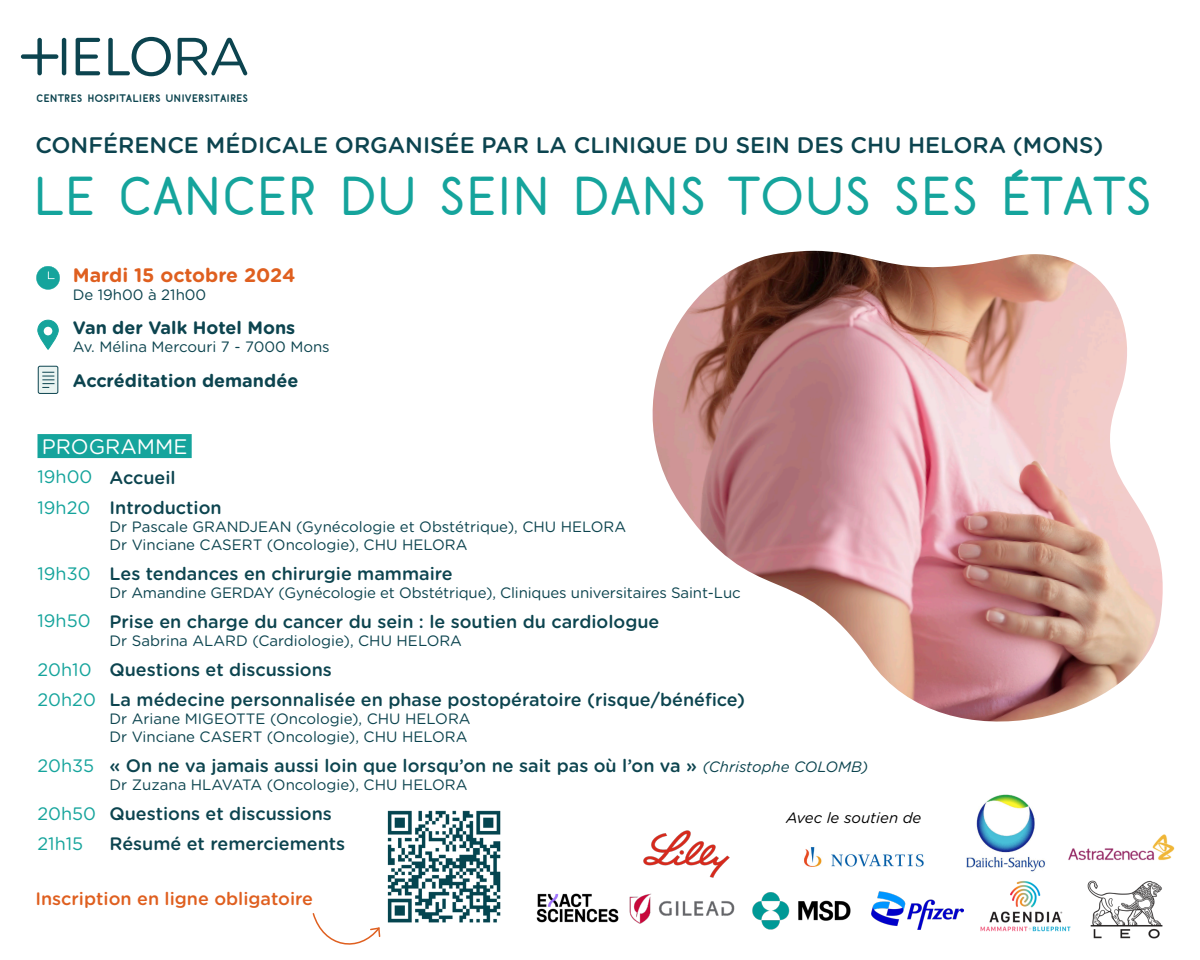
<style>
.page{position:relative;width:1200px;height:960px;background:#fff}
.page>*{position:absolute;margin:0;border:0;box-sizing:border-box;transform-origin:0 0}
.t1{font:48.75px "Belgika 8 th";color:#15a49c}
.t2{font:500 22.5px "Gotham Rounded";color:#0c444f}
.Titre_-_14_pt{font:21px "Gotham Rounded";color:#fff}
.t3{font:700 19.5px "Gotham Rounded";color:#df5f1f}
.t4{font:500 18px "Gotham Rounded";color:#0c444f}
.t5{font:18px "Gotham Rounded";color:#15a49c}
.t6{font:700 18px "Gotham Rounded";color:#0c444f}
.t7{font:500 18px "Gotham Rounded";color:#df5f1f}
.t8{font:15px/18px "Gotham Rounded";color:#0c444f}
.t9{font:italic 15px "Gotham Rounded";color:#000}
.t10{font:9.6px "Belgika 5 th";color:#0c444f}
.s1{font-weight:400;font-style:italic;font-size:15px}
</style>
<div class="page">
<img style="left:1068px;top:834px;width:107px;height:54px">
<img style="left:966px;top:794px;width:79px;height:78px">
<img style="left:804px;top:847px;width:120px;height:45px">
<img style="left:536px;top:893px;width:94px;height:30px">
<div style="left:38px;top:434px;width:154px;height:24px;background:#15a49c"></div>
<img style="left:1088px;top:881px;width:74px;height:57px">
<img style="left:980px;top:880px;width:92px;height:52px">
<img style="left:872px;top:892px;width:91px;height:38px">
<svg style="left:36px;top:266px;width:24px;height:24px"></svg>
<svg style="left:38px;top:320px;width:20px;height:29px"></svg>
<div style="left:38px;top:320px;width:21px;height:30px;border:1px solid #15a49c;border-radius:10px"></div>
<svg style="left:43px;top:327px;width:10px;height:9px"></svg>
<div style="left:44px;top:327px;width:8px;height:8px;background:#fff;border-radius:50%"></div>
<div style="left:38px;top:366px;width:20px;height:27px;background:#e9f3f1;border-radius:2px"></div>
<div style="left:38px;top:366px;width:20px;height:28px;border:1px solid #0c444f;border-radius:2px"></div>
<svg style="left:42px;top:372px;width:13px;height:16px"></svg>
<svg style="left:178px;top:38px;width:69px;height:37px"></svg>
<svg style="left:76px;top:38px;width:24px;height:37px"></svg>
<svg style="left:108px;top:37px;width:63px;height:39px"></svg>
<hr style="left:62px;top:38px;width:4px;height:37px;background:#0c444f;border-radius:2px">
<svg style="left:21px;top:38px;width:37px;height:37px"></svg>
<img style="left:387px;top:810px;width:114px;height:113px">
<svg style="left:312px;top:913px;width:69px;height:32px"></svg>
<img style="left:652px;top:250px;width:511px;height:472px">
<img style="left:752px;top:889px;width:104px;height:41px">
<img style="left:630px;top:894px;width:105px;height:29px">
<img style="left:643px;top:830px;width:87px;height:48px">
<p class="t10" style="left:36px;top:92px;width:214px">CENTRES HOSPITALIERS UNIVERSITAIRES</p>
<p class="t2" style="left:35px;top:129px;width:1070px">CONFÉRENCE MÉDICALE ORGANISÉE PAR LA CLINIQUE DU SEIN DES CHU HELORA (MONS)</p>
<p class="t1" style="left:33px;top:166px;width:1120px">LE CANCER DU SEIN DANS TOUS SES ÉTATS</p>
<p class="t3" style="left:73px;top:260px;width:224px">Mardi 15 octobre 2024</p>
<p class="t8" style="left:73px;top:285px;width:135px">De 19h00 à 21h00</p>
<p class="t6" style="left:73px;top:315px;width:224px">Van der Valk Hotel Mons</p>
<p class="t8" style="left:73px;top:337px;width:259px">Av. Mélina Mercouri 7 - 7000 Mons</p>
<p class="t6" style="left:73px;top:367px;width:227px">Accréditation demandée</p>
<p class="Titre_-_14_pt" style="left:42px;top:432px;width:147px">PROGRAMME</p>
<p class="t4" style="left:110px;top:464px;width:68px">Accueil</p>
<p class="t4" style="left:110px;top:494px;width:114px">Introduction</p>
<p class="t8" style="left:110px;top:517px;width:518px">Dr Pascale GRANDJEAN (Gynécologie et Obstétrique), CHU HELORA<br>Dr Vinciane CASERT (Oncologie), CHU HELORA</p>
<p class="t4" style="left:110px;top:560px;width:345px">Les tendances en chirurgie mammaire</p>
<p class="t8" style="left:110px;top:583px;width:633px">Dr Amandine GERDAY (Gynécologie et Obstétrique), Cliniques universitaires Saint-Luc</p>
<p class="t4" style="left:110px;top:608px;width:552px">Prise en charge du cancer du sein : le soutien du cardiologue</p>
<p class="t8" style="left:110px;top:631px;width:354px">Dr Sabrina ALARD (Cardiologie), CHU HELORA</p>
<p class="t4" style="left:110px;top:656px;width:224px">Questions et discussions</p>
<p class="t4" style="left:110px;top:686px;width:637px">La médecine personnalisée en phase postopératoire (risque/bénéfice)</p>
<p class="t8" style="left:110px;top:709px;width:363px">Dr Ariane MIGEOTTE (Oncologie), CHU HELORA<br>Dr Vinciane CASERT (Oncologie), CHU HELORA</p>
<p class="t4" style="left:110px;top:752px;width:760px">« On ne va jamais aussi loin que lorsqu’on ne sait pas où l’on va » <span class="s1">(Christophe COLOMB)</span></p>
<p class="t8" style="left:110px;top:775px;width:359px">Dr Zuzana HLAVATA (Oncologie), CHU HELORA</p>
<p class="t4" style="left:110px;top:800px;width:224px">Questions et discussions</p>
<p class="t4" style="left:110px;top:830px;width:237px">Résumé et remerciements</p>
<p class="t5" style="left:38px;top:465px;width:56px">19h00</p>
<p class="t5" style="left:38px;top:495px;width:54px">19h20</p>
<p class="t5" style="left:38px;top:561px;width:55px">19h30</p>
<p class="t5" style="left:38px;top:608px;width:55px">19h50</p>
<p class="t5" style="left:38px;top:657px;width:56px">20h10</p>
<p class="t5" style="left:38px;top:687px;width:60px">20h20</p>
<p class="t5" style="left:38px;top:753px;width:58px">20h35</p>
<p class="t5" style="left:38px;top:801px;width:60px">20h50</p>
<p class="t5" style="left:38px;top:831px;width:47px">21h15</p>
<p class="t9" style="left:786px;top:808px;width:137px">Avec le soutien de</p>
<p class="t7" style="left:35px;top:886px;width:279px">Inscription en ligne obligatoire</p>
</div>
